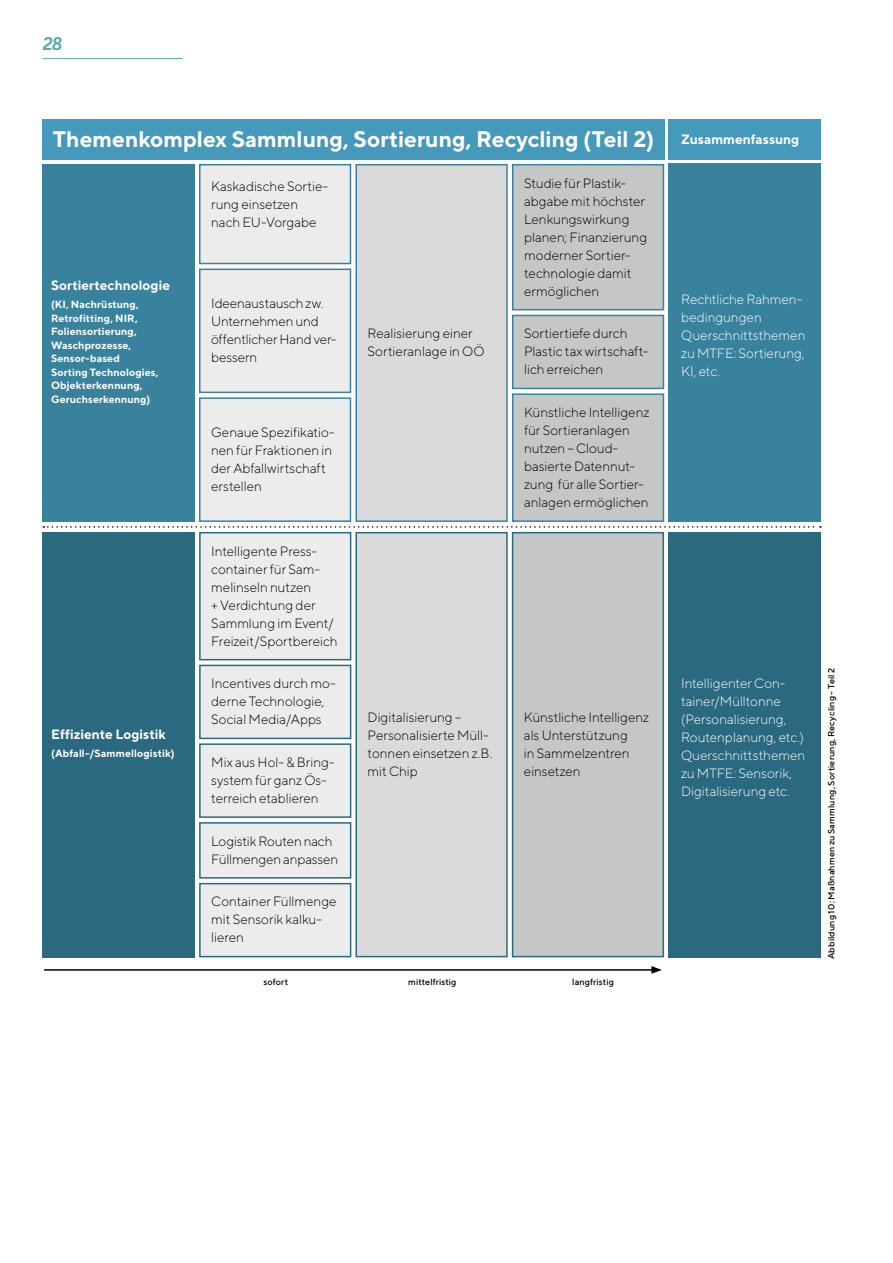
<style>
.page{position:relative;width:893px;height:1263px;background:#fff}
.page>*{position:absolute;margin:0;border:0;box-sizing:border-box;transform-origin:0 0}
.t1{font:700 22.5px "TT Norms";color:#fff}
.t2{font:italic 700 18px "Corporative Soft Alt";color:#5aacaa}
.t3{font:300 13.5px/18px "TT Norms";letter-spacing:-.005em;color:#000}
.t4{font:300 13.5px/18px "TT Norms";letter-spacing:-.005em;color:#fff}
.t5{font:700 13.5px "TT Norms";color:#fff}
.t6{font:700 10.5px/13.5px "TT Norms";letter-spacing:.01em;color:#fff}
.t7{font:500 9px "TT Norms";letter-spacing:.01em;color:#000}
</style>
<div class="page">
<hr style="left:43px;top:58px;width:140px;height:1px;background:#5aacaa">
<div style="left:43px;top:119px;width:622px;height:40px;background:#4599ba"></div>
<div style="left:200px;top:165px;width:150px;height:98px;background:#ececed"></div>
<div style="left:199px;top:164px;width:152px;height:100px;border:2px solid #39829e"></div>
<div style="left:200px;top:269px;width:150px;height:123px;background:#ececed"></div>
<div style="left:199px;top:269px;width:152px;height:124px;border:2px solid #39829e"></div>
<div style="left:513px;top:165px;width:150px;height:145px;background:#c5c6c6"></div>
<div style="left:512px;top:164px;width:152px;height:146px;border:2px solid #39829e"></div>
<div style="left:513px;top:315px;width:150px;height:73px;background:#c5c6c6"></div>
<div style="left:512px;top:315px;width:152px;height:74px;border:2px solid #39829e"></div>
<div style="left:668px;top:119px;width:153px;height:40px;background:#4599ba"></div>
<div style="left:43px;top:164px;width:152px;height:358px;background:#39829e"></div>
<div style="left:200px;top:398px;width:150px;height:123px;background:#ececed"></div>
<div style="left:199px;top:397px;width:152px;height:125px;border:2px solid #39829e"></div>
<div style="left:356px;top:165px;width:151px;height:356px;background:#dadada"></div>
<div style="left:355px;top:164px;width:153px;height:358px;border:2px solid #39829e"></div>
<div style="left:513px;top:394px;width:150px;height:127px;background:#c5c6c6"></div>
<div style="left:512px;top:393px;width:152px;height:129px;border:2px solid #39829e"></div>
<div style="left:668px;top:163px;width:153px;height:359px;background:#39829e"></div>
<div style="left:43px;top:532px;width:152px;height:425px;background:#2a697f"></div>
<div style="left:200px;top:533px;width:151px;height:127px;background:#ececed"></div>
<div style="left:199px;top:532px;width:152px;height:128px;border:2px solid #2a697f"></div>
<div style="left:200px;top:665px;width:151px;height:73px;background:#ececed"></div>
<div style="left:199px;top:665px;width:152px;height:74px;border:2px solid #2a697f"></div>
<div style="left:200px;top:744px;width:151px;height:73px;background:#ececed"></div>
<div style="left:199px;top:743px;width:152px;height:75px;border:2px solid #2a697f"></div>
<div style="left:200px;top:823px;width:151px;height:55px;background:#ececed"></div>
<div style="left:199px;top:822px;width:152px;height:57px;border:2px solid #2a697f"></div>
<div style="left:200px;top:884px;width:151px;height:72px;background:#ececed"></div>
<div style="left:199px;top:883px;width:152px;height:74px;border:2px solid #2a697f"></div>
<div style="left:356px;top:533px;width:151px;height:423px;background:#dadada"></div>
<div style="left:355px;top:532px;width:153px;height:425px;border:2px solid #2a697f"></div>
<div style="left:513px;top:533px;width:150px;height:423px;background:#c5c6c6"></div>
<div style="left:512px;top:532px;width:152px;height:425px;border:2px solid #2a697f"></div>
<div style="left:668px;top:532px;width:152px;height:425px;background:#2a697f"></div>
<svg style="left:43px;top:526px;width:778px;height:2px"></svg>
<hr style="left:44px;top:969px;width:610px;height:2px;background:#000">
<svg style="left:651px;top:966px;width:11px;height:8px"></svg>
<h2 class="t2" style="left:43px;top:34px;width:21px">28</h2>
<h1 class="t1" style="left:53px;top:125px;width:603px">Themenkomplex Sammlung, Sortierung, Recycling (Teil 2)</h1>
<p class="t3" style="left:211px;top:177px;width:119px">Kaskadische Sortie&shy;rung einsetzen nach EU-Vorgabe</p>
<p class="t3" style="left:524px;top:174px;width:125px">Studie für Plastik&shy;abgabe mit höchster<br>Lenkungswirkung planen; Finanzierung moderner Sortier&shy;technologie damit ermöglichen</p>
<p class="t3" style="left:524px;top:324px;width:126px">Sortiertiefe durch<br>Plastic tax wirtschaft&shy;lich erreichen</p>
<p class="t5" style="left:51px;top:277px;width:121px">Sortiertechnologie</p>
<p class="t6" style="left:51px;top:297px;width:109px">(KI, Nachrüstung,<br>Retrofitting, NIR,<br>Foliensortierung,<br>Waschprozesse,<br>Sensor-based<br>Sorting Technologies,<br>Objekterkennung,<br>Geruchserkennung)</p>
<p class="t3" style="left:211px;top:294px;width:127px">Ideenaustausch zw.<br>Unternehmen und öffentlicher Hand ver&shy;bessern</p>
<p class="t3" style="left:368px;top:324px;width:119px">Realisierung einer<br>Sortieranlage in OÖ</p>
<p class="t5" style="left:51px;top:726px;width:116px">Effiziente Logistik</p>
<p class="t6" style="left:51px;top:746px;width:125px">(Abfall-/Sammellogistik)</p>
<p class="t3" style="left:211px;top:423px;width:125px">Genaue Spezifikatio&shy;nen für Fraktionen in der Abfallwirtschaft erstellen</p>
<p class="t3" style="left:211px;top:541px;width:128px">Intelligente Press&shy;container für Sam&shy;melinseln nutzen<br>+ Verdichtung der<br>Sammlung im Event/<br>Freizeit/Sportbereich</p>
<p class="t3" style="left:211px;top:674px;width:126px">Incentives durch mo&shy;derne Technologie,<br>Social Media/Apps</p>
<p class="t3" style="left:211px;top:753px;width:125px">Mix aus Hol- &amp; Bring&shy;system für ganz Ös&shy;terreich etablieren</p>
<p class="t3" style="left:211px;top:832px;width:129px">Logistik Routen nach<br>Füllmengen anpassen</p>
<p class="t3" style="left:211px;top:892px;width:127px">Container Füllmenge mit Sensorik kalku&shy;lieren</p>
<p class="t3" style="left:524px;top:403px;width:127px">Künstliche Intelligenz für Sortieranlagen nutzen – Cloud&shy;basierte Datennut&shy;zung für alle Sortier&shy;anlagen ermöglichen</p>
<p class="t3" style="left:368px;top:708px;width:126px">Digitalisierung –<br>Personalisierte Müll&shy;tonnen einsetzen z.B. mit Chip</p>
<p class="t3" style="left:524px;top:708px;width:127px">Künstliche Intelligenz als Unterstützung<br>in Sammelzentren einsetzen</p>
<p class="t7" style="left:264px;top:976px;width:26px">sofort</p>
<p class="t7" style="left:408px;top:976px;width:50px">mittelfristig</p>
<p class="t7" style="left:572px;top:976px;width:43px">langfristig</p>
<p class="t5" style="left:681px;top:131px;width:120px">Zusammenfassung</p>
<p class="t4" style="left:681px;top:290px;width:126px">Rechtliche Rahmen&shy;bedingungen<br>Querschnittsthemen zu MTFE: Sortierung,<br>KI, etc.</p>
<p class="t4" style="left:681px;top:674px;width:126px">Intelligenter Con&shy;tainer/Mülltonne (Personalisierung,<br>Routenplanung, etc.)<br>Querschnittsthemen zu MTFE: Sensorik,<br>Digitalisierung etc.</p>
<p class="t7" style="left:826px;top:959px;width:293px;rotate:-90deg">Abbildung 10: Maßnahmen zu Sammlung, Sortierung, Recycling - Teil 2</p>
</div>
